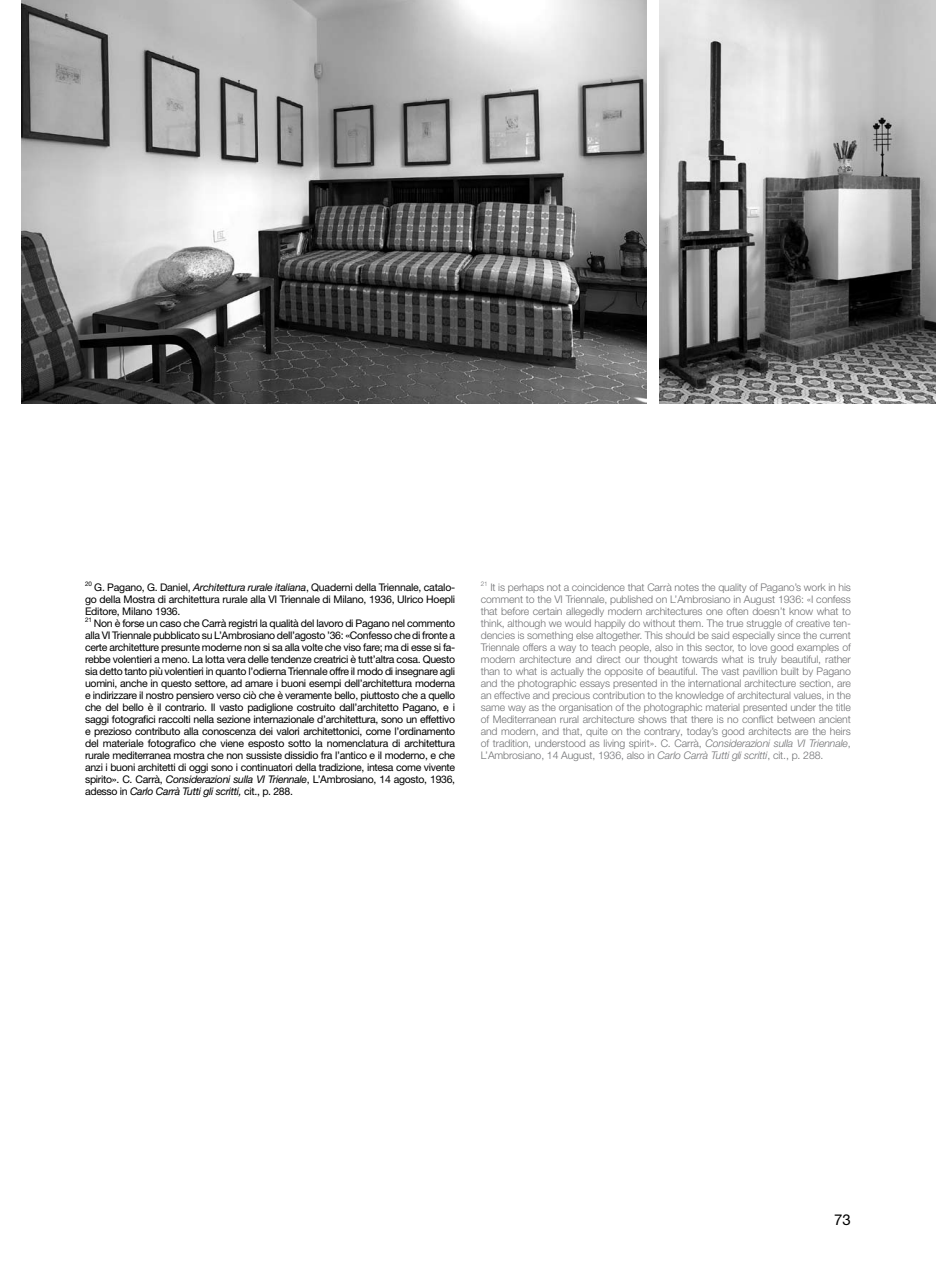
<style>
.page{position:relative;width:936px;height:1263px;background:#fff}
.page>*{position:absolute;margin:0;border:0;box-sizing:border-box;transform-origin:0 0}
.t1{font:15px "Helvetica Neue LT Pro";color:#000}
.t2{font:10.5px/12px "Helvetica Neue LT Pro";letter-spacing:-.03em;color:#000}
.t3{font:300 10.5px/12px "Helvetica Neue LT Pro";letter-spacing:-.01em;color:#707173;text-align:justify}
.s1{font-style:italic}
</style>
<div class="page">
<img style="left:659px;top:0;width:276px;height:404px">
<img style="left:21px;top:0;width:625px;height:404px">
<p class="t2" style="left:85px;top:581px;width:371px"><sup>20</sup> G. Pagano, G. Daniel, <span class="s1">Architettura rurale italiana</span>, Quaderni della Triennale, catalo&shy;go della Mostra di architettura rurale alla VI Triennale di Milano, 1936, Ulrico Hoepli Editore, Milano 1936.<br><sup>21</sup> Non è forse un caso che Carrà registri la qualità del lavoro di Pagano nel commento alla VI Triennale pubblicato su L’Ambrosiano dell’agosto ’36: «Confesso che di fronte a certe architetture presunte moderne non si sa alla volte che viso fare; ma di esse si fa&shy;rebbe volentieri a meno. La lotta vera delle tendenze creatrici è tutt’altra cosa. Questo sia detto tanto più volentieri in quanto l’odierna Triennale offre il modo di insegnare agli uomini, anche in questo settore, ad amare i buoni esempi dell’architettura moderna e indirizzare il nostro pensiero verso ciò che è veramente bello, piuttosto che a quello che del bello è il contrario. Il vasto padiglione costruito dall’architetto Pagano, e i saggi fotografici raccolti nella sezione internazionale d’architettura, sono un effettivo e prezioso contributo alla conoscenza dei valori architettonici, come l’ordinamento del materiale fotografico che viene esposto sotto la nomenclatura di architettura rurale mediterranea mostra che non sussiste dissidio fra l’antico e il moderno, e che anzi i buoni architetti di oggi sono i continuatori della tradizione, intesa come vivente spirito». C. Carrà, <span class="s1">Considerazioni sulla VI Triennale</span>, L’Ambrosiano, 14 agosto, 1936, adesso in <span class="s1">Carlo Carrà Tutti gli scritti,</span> cit., p. 288.</p>
<p class="t3" style="left:480px;top:581px;width:371px"><sup>21</sup> It is perhaps not a coincidence that Carrà notes the quality of Pagano’s work in his comment to the VI Triennale, published on L’Ambrosiano in August 1936: «I confess that before certain allegedly modern architectures one often doesn’t know what to think, although we would happily do without them. The true struggle of creative ten&shy;dencies is something else altogether. This should be said especially since the current Triennale offers a way to teach people, also in this sector, to love good examples of modern architecture and direct our thought towards what is truly beautiful, rather than to what is actually the opposite of beautiful. The vast pavillion built by Pagano and the photographic essays presented in the international architecture section, are an effective and precious contribution to the knowledge of architectural values, in the same way as the organisation of the photographic material presented under the title of Mediterranean rural architecture shows that there is no conflict between ancient and modern, and that, quite on the contrary, today’s good architects are the heirs of tradition, understood as living spirit». C. Carrà, <span class="s1">Considerazioni sulla VI Triennale</span>, L’Ambrosiano, 14 August, 1936, also in <span class="s1">Carlo Carrà Tutti gli scritti</span>, cit., p. 288.</p>
<h1 class="t1" style="left:834px;top:1210px;width:18px">73</h1>
</div>
